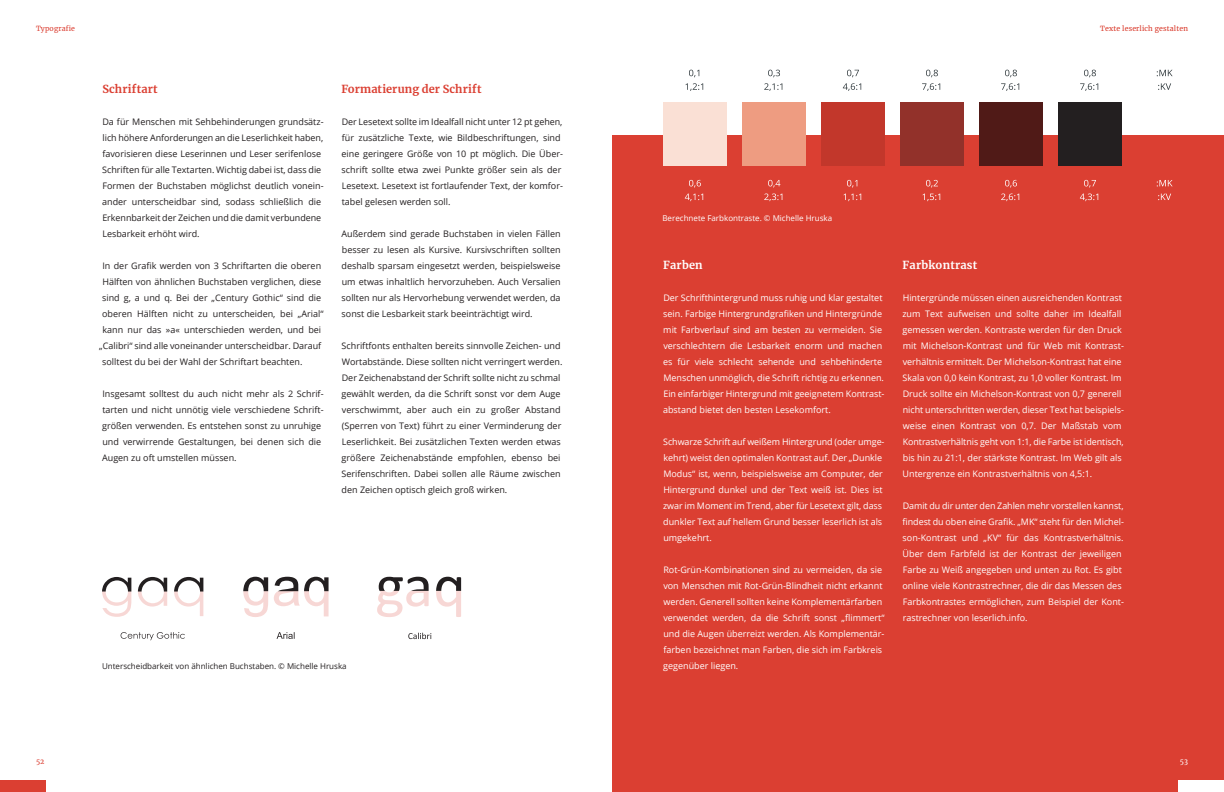
<style>
.page{position:relative;width:1224px;height:792px;background:#fff}
.page>*{position:absolute;margin:0;border:0;box-sizing:border-box;transform-origin:0 0}
.t1{font:700 11px "Merriweather";letter-spacing:.015em;color:#db3f32}
.t2{font:700 11px "Merriweather";letter-spacing:.02em;color:#fff}
.t3{font:9px/16px "Open Sans";color:#231f20}
.t4{font:9px/16px "Open Sans";color:#fff}
.t5{font:8px "Open Sans";color:#231f20}
.t6{font:8px "Open Sans";color:#fff}
.t7{font:7px "Merriweather";letter-spacing:.02em;color:#d93829}
.t8{font:7px "Merriweather";letter-spacing:.02em;color:#db3f32}
.t9{font:7px "Merriweather";color:#fff}
</style>
<div class="page">
<div style="left:0;top:781px;width:46px;height:11px;background:#db3f32"></div>
<div style="left:612px;top:135px;width:612px;height:657px;background:#db3f32"></div>
<div style="left:742px;top:102px;width:64px;height:64px;background:#ee9c81"></div>
<div style="left:821px;top:102px;width:64px;height:64px;background:#c2372b"></div>
<div style="left:979px;top:102px;width:64px;height:64px;background:#501a17"></div>
<div style="left:1058px;top:102px;width:64px;height:64px;background:#231f20"></div>
<div style="left:900px;top:102px;width:64px;height:64px;background:#92312a"></div>
<div style="left:663px;top:102px;width:64px;height:64px;background:#fae0d5"></div>
<svg style="left:685px;top:83px;width:18px;height:8px"></svg>
<svg style="left:689px;top:70px;width:10px;height:7px"></svg>
<svg style="left:1158px;top:83px;width:13px;height:7px"></svg>
<svg style="left:1157px;top:70px;width:16px;height:6px"></svg>
<svg style="left:764px;top:83px;width:18px;height:8px"></svg>
<svg style="left:768px;top:70px;width:12px;height:7px"></svg>
<svg style="left:843px;top:83px;width:18px;height:8px"></svg>
<svg style="left:847px;top:70px;width:12px;height:7px"></svg>
<svg style="left:922px;top:83px;width:18px;height:8px"></svg>
<svg style="left:926px;top:70px;width:12px;height:7px"></svg>
<svg style="left:1001px;top:83px;width:18px;height:8px"></svg>
<svg style="left:1005px;top:70px;width:12px;height:7px"></svg>
<svg style="left:1080px;top:83px;width:18px;height:8px"></svg>
<svg style="left:1084px;top:70px;width:12px;height:7px"></svg>
<svg style="left:685px;top:194px;width:18px;height:7px"></svg>
<svg style="left:689px;top:180px;width:12px;height:8px"></svg>
<svg style="left:1158px;top:194px;width:13px;height:6px"></svg>
<svg style="left:1157px;top:180px;width:16px;height:7px"></svg>
<svg style="left:764px;top:194px;width:18px;height:7px"></svg>
<svg style="left:768px;top:180px;width:12px;height:8px"></svg>
<svg style="left:844px;top:194px;width:17px;height:7px"></svg>
<svg style="left:847px;top:180px;width:10px;height:8px"></svg>
<svg style="left:923px;top:194px;width:17px;height:7px"></svg>
<svg style="left:926px;top:180px;width:12px;height:8px"></svg>
<svg style="left:1001px;top:194px;width:18px;height:7px"></svg>
<svg style="left:1005px;top:180px;width:12px;height:8px"></svg>
<svg style="left:1080px;top:194px;width:18px;height:7px"></svg>
<svg style="left:1084px;top:180px;width:12px;height:8px"></svg>
<svg style="left:243px;top:577px;width:86px;height:40px"></svg>
<svg style="left:377px;top:577px;width:84px;height:40px"></svg>
<svg style="left:102px;top:577px;width:101px;height:40px"></svg>
<svg style="left:408px;top:633px;width:23px;height:6px"></svg>
<svg style="left:121px;top:632px;width:64px;height:8px"></svg>
<svg style="left:277px;top:632px;width:18px;height:7px"></svg>
<div style="left:1178px;top:781px;width:46px;height:11px;background:#fff"></div>
<p class="t8" style="left:36px;top:24px;width:41px">Typografie</p>
<p class="t1" style="left:102px;top:81px;width:57px">Schriftart</p>
<p class="t3" style="left:102px;top:113px;width:223px">Da für Menschen mit Sehbehinderungen grundsätz&shy;lich höhere Anforderungen an die Leserlichkeit haben, favorisieren diese Leserinnen und Leser serifenlose Schriften für alle Textarten. Wichtig dabei ist, dass die Formen der Buchstaben möglichst deutlich vonein&shy;ander unterscheidbar sind, sodass schließlich die Erkennbarkeit der Zeichen und die damit verbundene Lesbarkeit erhöht wird.</p>
<p class="t3" style="left:102px;top:257px;width:220px">In der Grafik werden von 3 Schriftarten die oberen</p>
<p class="t3" style="left:102px;top:273px;width:220px">Hälften von ähnlichen Buchstaben verglichen, diese</p>
<p class="t3" style="left:102px;top:289px;width:221px">sind g, a und q. Bei der „Century Gothic“ sind die</p>
<p class="t3" style="left:102px;top:305px;width:223px">oberen Hälften nicht zu unterscheiden, bei „Arial“</p>
<p class="t3" style="left:102px;top:321px;width:220px">kann nur das »a« unterschieden werden, und bei</p>
<p class="t3" style="left:99px;top:337px;width:224px">„Calibri“ sind alle voneinander unterscheidbar. Darauf</p>
<p class="t3" style="left:102px;top:353px;width:202px">solltest du bei der Wahl der Schriftart beachten.</p>
<p class="t3" style="left:102px;top:385px;width:223px">Insgesamt solltest du auch nicht mehr als 2 Schrif&shy;tarten und nicht unnötig viele verschiedene Schrift&shy;größen verwenden. Es entstehen sonst zu unruhige und verwirrende Gestaltungen, bei denen sich die Augen zu oft umstellen müssen.</p>
<p class="t1" style="left:342px;top:81px;width:141px">Formatierung der Schrift</p>
<p class="t3" style="left:342px;top:113px;width:223px">Der Lesetext sollte im Idealfall nicht unter 12 pt gehen, für zusätzliche Texte, wie Bildbeschriftungen, sind eine geringere Größe von 10 pt möglich. Die Über&shy;schrift sollte etwa zwei Punkte größer sein als der Lesetext. Lesetext ist fortlaufender Text, der komfor&shy;tabel gelesen werden soll.</p>
<p class="t3" style="left:341px;top:225px;width:221px;text-align:justify">Außerdem sind gerade Buchstaben in vielen Fällen besser zu lesen als Kursive. Kursivschriften sollten deshalb sparsam eingesetzt werden, beispielsweise um etwas inhaltlich hervorzuheben. Auch Versalien sollten nur als Hervorhebung verwendet werden, da sonst die Lesbarkeit stark beeinträchtigt wird.</p>
<p class="t3" style="left:342px;top:337px;width:222px">Schriftfonts enthalten bereits sinnvolle Zeichen- und Wortabstände. Diese sollten nicht verringert werden.<br>Der Zeichenabstand der Schrift sollte nicht zu schmal gewählt werden, da die Schrift sonst vor dem Auge verschwimmt, aber auch ein zu großer Abstand (Sperren von Text) führt zu einer Verminderung der Leserlichkeit. Bei zusätzlichen Texten werden etwas größere Zeichenabstände empfohlen, ebenso bei Serifenschriften. Dabei sollen alle Räume zwischen den Zeichen optisch gleich groß wirken.</p>
<p class="t8" style="left:36px;top:757px;width:10px">52</p>
<p class="t5" style="left:102px;top:660px;width:246px">Unterscheidbarkeit von ähnlichen Buchstaben. © Michelle Hruska</p>
<p class="t7" style="left:1100px;top:24px;width:89px">Texte leserlich gestalten</p>
<p class="t6" style="left:662px;top:212px;width:171px">Berechnete Farbkontraste. © Michelle Hruska</p>
<p class="t2" style="left:663px;top:257px;width:41px">Farben</p>
<p class="t4" style="left:663px;top:289px;width:223px">Der Schrifthintergrund muss ruhig und klar gestaltet sein. Farbige Hintergrundgrafiken und Hintergründe mit Farbverlauf sind am besten zu vermeiden. Sie verschlechtern die Lesbarkeit enorm und machen es für viele schlecht sehende und sehbehinderte Menschen unmöglich, die Schrift richtig zu erkennen.<br>Ein einfarbiger Hintergrund mit geeignetem Kontrast&shy;abstand bietet den besten Lesekomfort.</p>
<p class="t4" style="left:663px;top:433px;width:223px">Schwarze Schrift auf weißem Hintergrund (oder umge&shy;kehrt) weist den optimalen Kontrast auf. Der „Dunkle Modus“ ist, wenn, beispielsweise am Computer, der Hintergrund dunkel und der Text weiß ist. Dies ist zwar im Moment im Trend, aber für Lesetext gilt, dass dunkler Text auf hellem Grund besser leserlich ist als umgekehrt.</p>
<p class="t4" style="left:663px;top:561px;width:223px">Rot-Grün-Kombinationen sind zu vermeiden, da sie von Menschen mit Rot-Grün-Blindheit nicht erkannt werden. Generell sollten keine Komplementärfarben verwendet werden, da die Schrift sonst „flimmert“ und die Augen überreizt werden. Als Komplementär&shy;farben bezeichnet man Farben, die sich im Farbkreis gegenüber liegen.</p>
<p class="t2" style="left:903px;top:257px;width:76px">Farbkontrast</p>
<p class="t4" style="left:902px;top:289px;width:223px">Hintergründe müssen einen ausreichenden Kontrast zum Text aufweisen und sollte daher im Idealfall gemessen werden. Kontraste werden für den Druck mit Michelson-Kontrast und für Web mit Kontrast&shy;verhältnis ermittelt. Der Michelson-Kontrast hat eine Skala von 0,0 kein Kontrast, zu 1,0 voller Kontrast. Im Druck sollte ein Michelson-Kontrast von 0,7 generell nicht unterschritten werden, dieser Text hat beispiels&shy;weise einen Kontrast von 0,7. Der Maßstab vom Kontrastverhältnis geht von 1:1, die Farbe ist identisch, bis hin zu 21:1, der stärkste Kontrast. Im Web gilt als Untergrenze ein Kontrastverhältnis von 4,5:1.</p>
<p class="t4" style="left:902px;top:497px;width:223px">Damit du dir unter den Zahlen mehr vorstellen kannst, findest du oben eine Grafik. „MK“ steht für den Michel&shy;son-Kontrast und „KV“ für das Kontrastverhältnis.<br>Über dem Farbfeld ist der Kontrast der jeweiligen Farbe zu Weiß angegeben und unten zu Rot. Es gibt online viele Kontrastrechner, die dir das Messen des Farbkontrastes ermöglichen, zum Beispiel der Kont&shy;rastrechner von leserlich.info.</p>
<p class="t9" style="left:1180px;top:756px;width:10px">53</p>
</div>
